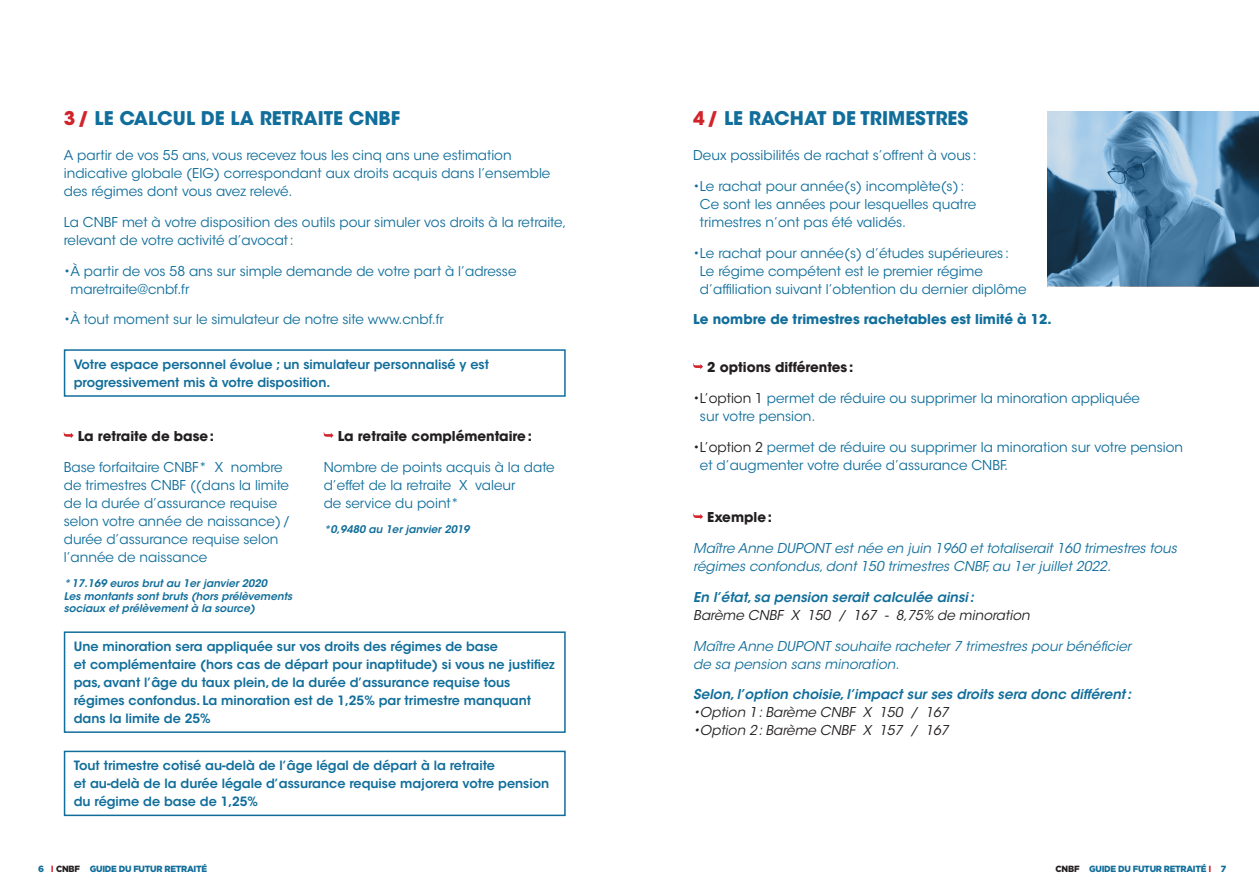
<style>
.page{position:relative;width:1259px;height:893px;background:#fff}
.page>*{position:absolute;margin:0;border:0;box-sizing:border-box;transform-origin:0 0}
.t1{font:700 18.75px "ITC Avant Garde Std";color:#116e9b}
.t2{font:13.5px/18px "ITC Avant Garde Std";color:#116e9b}
.t3{font:italic 13.5px/18px "ITC Avant Garde Std";color:#116e9b}
.t4{font:italic 600 13.5px "ITC Avant Garde Std";color:#116e9b}
.t5{font:italic 13.5px "ITC Avant Garde Std";color:#231f20}
.t6{font:700 13.5px "ITC Avant Garde Std";color:#231f20}
.t7{font:700 13.5px "ITC Avant Garde Std";color:#116e9b}
.t8{font:600 12.75px/18px "ITC Avant Garde Std";color:#116e9b}
.t9{font:italic 600 10.5px/12.6px "ITC Avant Garde Std";color:#116e9b}
.t10{font:900 9px "Gotham";letter-spacing:-.03em;color:#116e9b}
.t11{font:900 9px "Gotham";letter-spacing:-.03em;color:#116e9b;scale:.95 1}
.s1{color:#d1232a}
.s2{color:#231f20}
.s3{font-weight:700;color:#cd151d}
</style>
<div class="page">
<svg style="left:693px;top:363px;width:10px;height:6px"></svg>
<svg style="left:693px;top:513px;width:10px;height:6px"></svg>
<img style="left:1047px;top:111px;width:212px;height:175px">
<div style="left:64px;top:349px;width:502px;height:48px;border:2px solid #116e9b"></div>
<svg style="left:64px;top:432px;width:10px;height:6px"></svg>
<svg style="left:324px;top:432px;width:9px;height:6px"></svg>
<div style="left:64px;top:751px;width:502px;height:65px;border:2px solid #116e9b"></div>
<div style="left:64px;top:631px;width:502px;height:102px;border:2px solid #116e9b"></div>
<h1 class="t1" style="left:64px;top:106px;width:338px"><span class="s1">3/</span> LE CALCUL DE LA RETRAITE CNBF</h1>
<p class="t2" style="left:64px;top:146px;width:488px">A partir de vos 55 ans, vous recevez tous les cinq ans une estimation indicative globale (EIG) correspondant aux droits acquis dans l’ensemble des régimes dont vous avez relevé.</p>
<p class="t2" style="left:64px;top:213px;width:504px">La CNBF met à votre disposition des outils pour simuler vos droits à la retraite, relevant de votre activité d’avocat:</p>
<p class="t2" style="left:70px;top:262px;width:447px;text-indent:-7px">•À partir de vos 58 ans sur simple demande de votre part à l’adresse maretraite@cnbf.fr</p>
<p class="t2" style="left:64px;top:311px;width:382px">•À tout moment sur le simulateur de notre site www.cnbf.fr</p>
<p class="t8" style="left:74px;top:355px;width:417px">Votre espace personnel évolue ; un simulateur personnalisé y est progressivement mis à votre disposition.</p>
<p class="t6" style="left:78px;top:427px;width:138px">La retraite de base:</p>
<p class="t2" style="left:64px;top:458px;width:228px">Base forfaitaire CNBF* X nombre de trimestres CNBF ((dans la limite de la durée d’assurance requise selon votre année de naissance)/ durée d’assurance requise selon l’année de naissance</p>
<p class="t9" style="left:64px;top:577px;width:230px">*17.169 euros brut au 1er janvier 2020<br>Les montants sont bruts (hors prélèvements sociaux et prélèvement à la source)</p>
<p class="t6" style="left:338px;top:427px;width:196px">La retraite complémentaire:</p>
<p class="t2" style="left:324px;top:458px;width:232px">Nombre de points acquis à la date d’effet de la retraite X valeur<br>de service du point*</p>
<p class="t9" style="left:324px;top:523px;width:147px">*0,9480 au 1er janvier 2019</p>
<p class="t8" style="left:74px;top:637px;width:482px">Une minoration sera appliquée sur vos droits des régimes de base<br>et complémentaire (hors cas de départ pour inaptitude) si vous ne justifiez pas, avant l’âge du taux plein, de la durée d’assurance requise tous régimes confondus. La minoration est de 1,25% par trimestre manquant dans la limite de 25%</p>
<p class="t8" style="left:74px;top:756px;width:477px">Tout trimestre cotisé au-delà de l’âge légal de départ à la retraite<br>et au-delà de la durée légale d’assurance requise majorera votre pension du régime de base de 1,25%</p>
<h1 class="t1" style="left:693px;top:106px;width:276px"><span class="s1">4/</span> LE RACHAT DE TRIMESTRES</h1>
<p class="t2" style="left:693px;top:146px;width:285px">Deux possibilités de rachat s’offrent à vous :</p>
<p class="t2" style="left:700px;top:177px;width:278px;text-indent:-7px">•Le rachat pour année(s) incomplète(s) :<br>Ce sont les années pour lesquelles quatre trimestres n’ont pas été validés.</p>
<p class="t2" style="left:700px;top:244px;width:328px;text-indent:-7px">•Le rachat pour année(s) d’études supérieures :<br>Le régime compétent est le premier régime d’affiliation suivant l’obtention du dernier diplôme</p>
<p class="t7" style="left:693px;top:311px;width:360px">Le nombre de trimestres rachetables est limité à 12.</p>
<p class="t6" style="left:707px;top:359px;width:147px">2 options différentes :</p>
<p class="t2" style="left:700px;top:389px;width:441px;text-indent:-7px"><span class="s2">•L’option 1</span> permet de réduire ou supprimer la minoration appliquée sur votre pension.</p>
<p class="t2" style="left:700px;top:438px;width:484px;text-indent:-7px"><span class="s2">•L’option 2</span> permet de réduire ou supprimer la minoration sur votre pension et d’augmenter votre durée d’assurance CNBF.</p>
<p class="t6" style="left:707px;top:509px;width:66px">Exemple:</p>
<p class="t3" style="left:693px;top:539px;width:485px">Maître Anne DUPONT est née en juin 1960 et totaliserait 160 trimestres tous régimes confondus, dont 150 trimestres CNBF, au 1er juillet 2022.</p>
<p class="t4" style="left:693px;top:588px;width:282px">En l’état, sa pension serait calculée ainsi:</p>
<p class="t5" style="left:693px;top:607px;width:338px">Barème CNBF X 150 / 167 - 8,75% de minoration</p>
<p class="t3" style="left:693px;top:637px;width:439px">Maître Anne DUPONT souhaite racheter 7 trimestres pour bénéficier de sa pension sans minoration.</p>
<p class="t4" style="left:693px;top:686px;width:439px">Selon, l’option choisie, l’impact sur ses droits sera donc différent:</p>
<p class="t5" style="left:693px;top:704px;width:257px">•Option 1: Barème CNBF X 150 / 167</p>
<p class="t5" style="left:693px;top:722px;width:257px">•Option 2: Barème CNBF X 157 / 167</p>
<p class="t10" style="left:38px;top:863px;width:170px">6 <span class="s3">I</span> <span class="s2">CNBF</span> GUIDE DU FUTUR RETRAITÉ</p>
<p class="t11" style="left:1055px;top:863px;width:181px"><span class="s2">CNBF</span> GUIDE DU FUTUR RETRAITÉ <span class="s3">I</span> 7</p>
</div>
